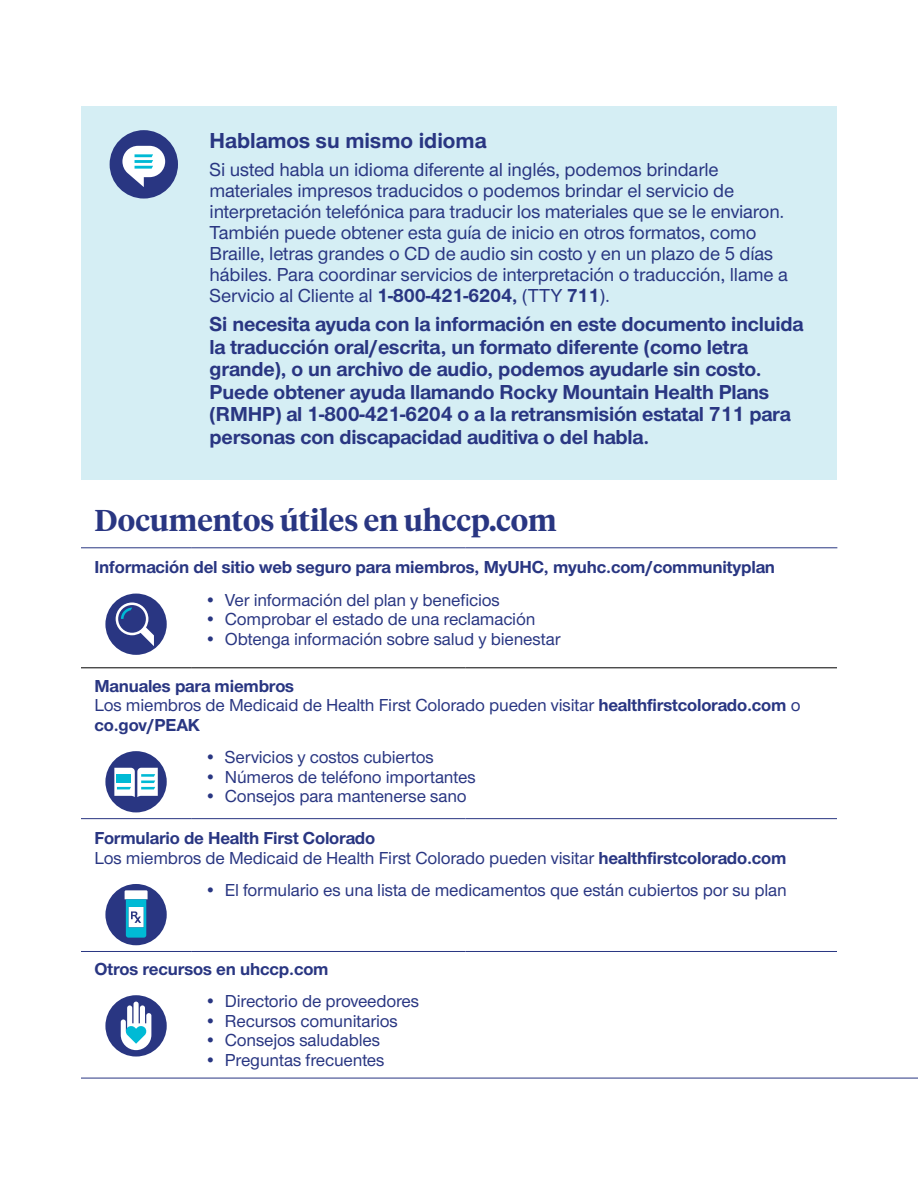
<style>
.page{position:relative;width:918px;height:1188px;background:#fff}
.page>*{position:absolute;margin:0;border:0;box-sizing:border-box;transform-origin:0 0}
.t1{font:600 30px "UHC Serif Headline";color:#293682}
.t2{font:700 22.5px "UHC Sans";color:#293682}
.t3{font:700 21px/22.5px "UHC Sans";letter-spacing:-.01em;color:#293682}
.t4{font:500 19.5px/21px "UHC Sans";letter-spacing:-.01em;color:#293682}
.t5{font:500 18px/19.5px "UHC Sans";letter-spacing:-.01em;color:#293682}
.t6{font:700 18px "UHC Sans";letter-spacing:-.01em;color:#293682}
.s1{font-weight:700}
</style>
<div class="page">
<hr style="left:81px;top:1078px;width:837px;height:1px;background:#293682">
<hr style="left:81px;top:547px;width:110px;height:1px;background:#293682">
<hr style="left:191px;top:547px;width:274px;height:1px;background:#293682">
<hr style="left:465px;top:547px;width:372px;height:1px;background:#293682">
<hr style="left:81px;top:667px;width:110px;height:1px;background:#000">
<hr style="left:191px;top:667px;width:274px;height:1px;background:#000">
<hr style="left:465px;top:667px;width:372px;height:1px;background:#000">
<hr style="left:81px;top:818px;width:110px;height:1px;background:#293682">
<hr style="left:191px;top:818px;width:274px;height:1px;background:#293682">
<hr style="left:465px;top:818px;width:372px;height:1px;background:#293682">
<hr style="left:81px;top:951px;width:110px;height:1px;background:#293682">
<hr style="left:191px;top:951px;width:274px;height:1px;background:#293682">
<hr style="left:465px;top:951px;width:372px;height:1px;background:#293682">
<div style="left:81px;top:106px;width:756px;height:374px;background:#d5eef4"></div>
<div style="left:105px;top:594px;width:62px;height:61px;background:#293682;border-radius:50%"></div>
<svg style="left:116px;top:602px;width:38px;height:44px"></svg>
<div style="left:105px;top:751px;width:62px;height:61px;background:#293682;border-radius:50%"></div>
<svg style="left:114px;top:768px;width:44px;height:29px"></svg>
<div style="left:117px;top:774px;width:14px;height:9px;background:#00bad5"></div>
<div style="left:105px;top:884px;width:62px;height:61px;background:#293682;border-radius:50%"></div>
<svg style="left:125px;top:890px;width:23px;height:48px"></svg>
<div style="left:105px;top:995px;width:62px;height:62px;background:#293682;border-radius:50%"></div>
<svg style="left:121px;top:1002px;width:30px;height:48px"></svg>
<div style="left:110px;top:130px;width:68px;height:69px;background:#293682;border-radius:50%"></div>
<svg style="left:122px;top:146px;width:43px;height:41px"></svg>
<h3 class="t2" style="left:210px;top:126px;width:278px">Hablamos su mismo idioma</h3>
<p class="t4" style="left:210px;top:158px;width:580px">Si usted habla un idioma diferente al inglés, podemos brindarle materiales impresos traducidos o podemos brindar el servicio de interpretación telefónica para traducir los materiales que se le enviaron.<br>También puede obtener esta guía de inicio en otros formatos, como Braille, letras grandes o CD de audio sin costo y en un plazo de 5 días hábiles. Para coordinar servicios de interpretación o traducción, llame a Servicio al Cliente al <span class="s1">1-800-421-6204,</span> (TTY <span class="s1">711</span>).</p>
<p class="t3" style="left:210px;top:312px;width:595px">Si necesita ayuda con la información en este documento incluida la traducción oral/escrita, un formato diferente (como letra grande), o un archivo de audio, podemos ayudarle sin costo.<br>Puede obtener ayuda llamando Rocky Mountain Health Plans (RMHP) al 1-800-421-6204 o a la retransmisión estatal 711 para personas con discapacidad auditiva o del habla.</p>
<h2 class="t1" style="left:94px;top:499px;width:464px">Documentos útiles en uhccp.com</h2>
<h3 class="t6" style="left:94px;top:555px;width:682px">Información del sitio web seguro para miembros, MyUHC, myuhc.com/communityplan</h3>
<p class="t5" style="left:205px;top:589px;width:297px">• Ver información del plan y beneficios</p>
<p class="t5" style="left:205px;top:609px;width:332px">• Comprobar el estado de una reclamación</p>
<p class="t5" style="left:205px;top:628px;width:357px">• Obtenga información sobre salud y bienestar</p>
<h3 class="t6" style="left:95px;top:674px;width:201px">Manuales para miembros</h3>
<p class="t5" style="left:95px;top:695px;width:707px">Los miembros de Medicaid de Health First Colorado pueden visitar <span class="s1">healthfirstcolorado.com</span> o <span class="s1">co.gov/PEAK</span></p>
<p class="t5" style="left:205px;top:747px;width:231px">• Servicios y costos cubiertos</p>
<p class="t5" style="left:205px;top:766px;width:273px">• Números de teléfono importantes</p>
<p class="t5" style="left:205px;top:786px;width:264px">• Consejos para mantenerse sano</p>
<h3 class="t6" style="left:94px;top:826px;width:282px">Formulario de Health First Colorado</h3>
<p class="t5" style="left:94px;top:847px;width:694px">Los miembros de Medicaid de Health First Colorado pueden visitar <span class="s1">healthfirstcolorado.com</span></p>
<p class="t5" style="left:205px;top:879px;width:584px">• El formulario es una lista de medicamentos que están cubiertos por su plan</p>
<p class="t6" style="left:95px;top:957px;width:236px">Otros recursos en uhccp.com</p>
<p class="t5" style="left:205px;top:991px;width:216px">• Directorio de proveedores</p>
<p class="t5" style="left:205px;top:1010px;width:195px">• Recursos comunitarios</p>
<p class="t5" style="left:205px;top:1030px;width:177px">• Consejos saludables</p>
<p class="t5" style="left:205px;top:1049px;width:181px">• Preguntas frecuentes</p>
</div>
